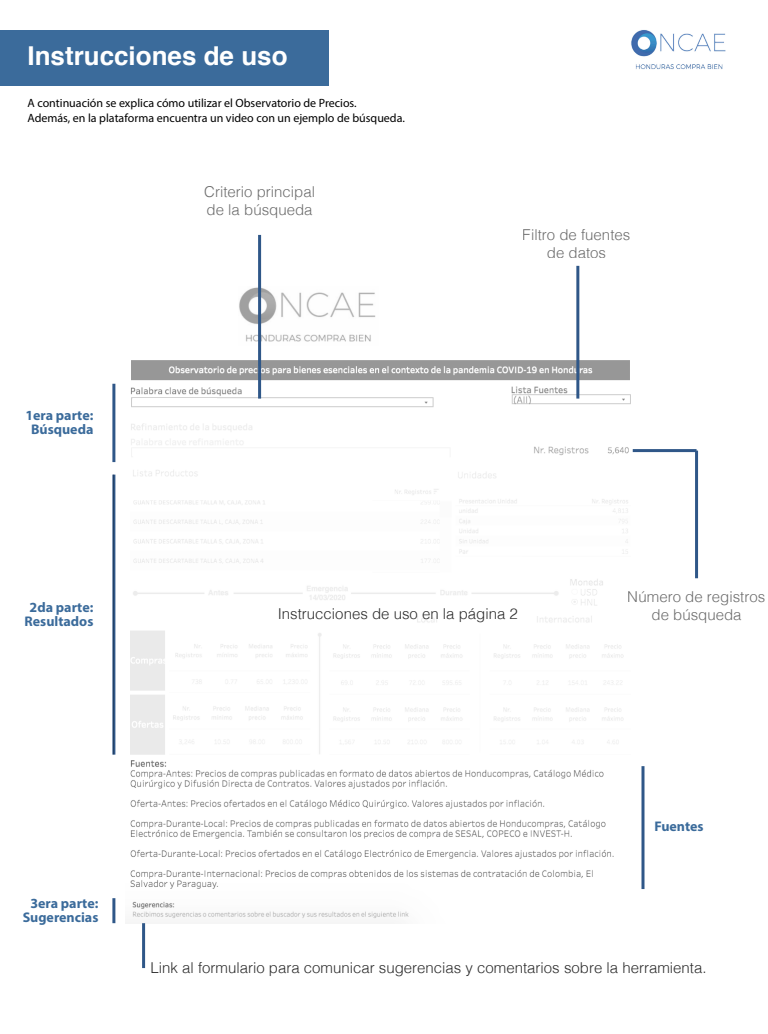
<style>
.page{position:relative;width:768px;height:1034px;background:#fff}
.page>*{position:absolute;margin:0;border:0;box-sizing:border-box;transform-origin:0 0}
.t1{font:700 26px "Helvetica";color:#fff}
.t2{font:300 15px/18px "Helvetica";color:#2d2d2d;text-align:center}
.t3{font:700 14px/14px "Myriad Pro";color:#3b6b9b;text-align:center}
.t4{font:12px/14.4px "Myriad Pro";color:#000}
</style>
<div class="page">
<div style="left:0;top:30px;width:329px;height:56px;background:#3b6b9b"></div>
<img style="left:130px;top:280px;width:508px;height:639px">
<div style="left:133px;top:398px;width:84px;height:8px;background:#fff"></div>
<hr style="left:258px;top:235px;width:3px;height:164px;background:#2f5788">
<hr style="left:576px;top:266px;width:3px;height:133px;background:#2f5788">
<hr style="left:695px;top:451px;width:3px;height:127px;background:#2f5788">
<hr style="left:633px;top:449px;width:64px;height:3px;background:#2f5788">
<hr style="left:112px;top:384px;width:3px;height:78px;background:#2f5788">
<hr style="left:112px;top:898px;width:3px;height:25px;background:#2f5788">
<hr style="left:642px;top:766px;width:2px;height:123px;background:#2f5788">
<hr style="left:112px;top:475px;width:3px;height:280px;background:#2f5788">
<hr style="left:142px;top:923px;width:3px;height:45px;background:#2f5788">
<img style="left:631px;top:30px;width:95px;height:40px">
<div style="left:125px;top:468px;width:513px;height:287px;background:#fff"></div>
<div style="left:130px;top:422px;width:342px;height:46px;background:#fff"></div>
<div style="left:391px;top:280px;width:144px;height:65px;background:#fff"></div>
<h1 class="t1" style="left:27px;top:35px;width:262px">Instrucciones de uso</h1>
<p class="t4" style="left:27px;top:96px;width:379px">A continuación se explica cómo utilizar el Observatorio de Precios.<br>Además, en la plataforma encuentra un video con un ejemplo de búsqueda.</p>
<p class="t3" style="left:25px;top:408px;width:70px">1era parte:<br>Búsqueda</p>
<p class="t3" style="left:25px;top:600px;width:70px">2da parte:<br>Resultados</p>
<p class="t2" style="left:204px;top:182px;width:112px;text-align:left">Criterio principal de la búsqueda</p>
<p class="t2" style="left:523px;top:224px;width:109px">Filtro de fuentes de datos</p>
<p class="t2" style="left:278px;top:603px;width:242px">Instrucciones de uso en la página 2</p>
<p class="t2" style="left:628px;top:587px;width:139px">Número de registros de búsqueda</p>
<p class="t3" style="left:23px;top:896px;width:77px">3era parte:<br>Sugerencias</p>
<p class="t3" style="left:654px;top:819px;width:51px">Fuentes</p>
<p class="t2" style="left:151px;top:957px;width:558px">Link al formulario para comunicar sugerencias y comentarios sobre la herramienta.</p>
</div>
